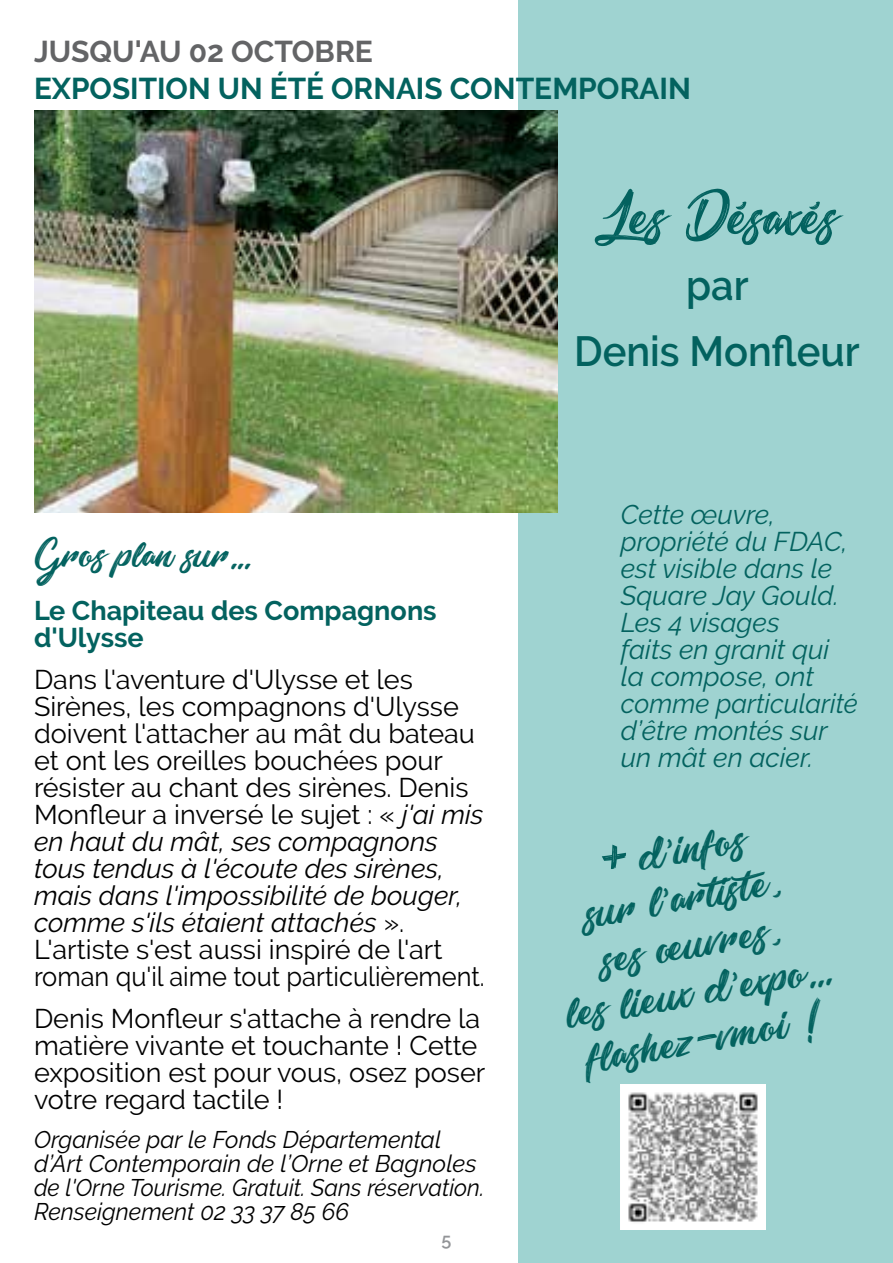
<style>
.page{position:relative;width:893px;height:1263px;background:#fff}
.page>*{position:absolute;margin:0;border:0;box-sizing:border-box;transform-origin:0 0}
.t1{font:54px "Barbershopin Thailand";color:#03625f;scale:.95 1}
.t2{font:42px/47.4px "Barbershopin Thailand";color:#03625f;text-align:center}
.t3{font:600 42px/66px "Raleway";color:#03625f;text-align:center;scale:.95 1}
.t4{font:36px "Barbershopin Thailand";color:#03625f}
.t5{font:700 30px "Raleway";color:#03625f}
.t6{font:700 30px "Raleway";color:#636466}
.t7{font:27px/27px "Raleway";color:#000}
.t8{font:italic 27px/27px "Raleway";color:#03625f}
.t9{font:700 27px/27px "Raleway";color:#03625f}
.t10{font:italic 24px/24px "Raleway";color:#000}
.t11{font:600 18px "Raleway";color:#939598}
.s1{font-style:italic}
.s2{font-size:51px}
</style>
<div class="page">
<div style="left:519px;top:0;width:374px;height:1263px;background:#9fd3d1"></div>
<img style="left:621px;top:1085px;width:144px;height:144px">
<img style="left:34px;top:111px;width:523px;height:401px">
<p class="t6" style="left:34px;top:35px;width:337px">JUSQU'AU 02 OCTOBRE</p>
<p class="t5" style="left:34px;top:72px;width:658px">EXPOSITION UN ÉTÉ ORNAIS CONTEMPORAIN</p>
<h3 class="t4" style="left:34px;top:533px;width:219px">Gros plan sur...</h3>
<p class="t9" style="left:34px;top:597px;width:404px">LE CHAPITEAU DES COMPAGNONS<br>D'ULYSSE</p>
<p class="t7" style="left:34px;top:666px;width:452px">Dans l'aventure d'Ulysse et les Sirènes, les compagnons d'Ulysse doivent l'attacher au mât du bateau et ont les oreilles bouchées pour résister au chant des sirènes. Denis Monfleur a inversé le sujet : « <span class="s1">j'ai mis en haut du mât, ses compagnons tous tendus à l'écoute des sirènes, mais dans l'impossibilité de bouger, comme s'ils étaient attachés</span> ».<br>L'artiste s'est aussi inspiré de l'art roman qu'il aime tout particulièrement.</p>
<p class="t7" style="left:34px;top:1005px;width:453px">Denis Monfleur s'attache à rendre la matière vivante et touchante ! Cette exposition est pour vous, osez poser votre regard tactile !</p>
<p class="t10" style="left:34px;top:1128px;width:452px">Organisée par le Fonds Départemental d’Art Contemporain de l’Orne et Bagnoles de l'Orne Tourisme. Gratuit. Sans réservation.<br>Renseignement 02 33 37 85 66</p>
<p class="t11" style="left:441px;top:1229px;width:11px">5</p>
<h1 class="t1" style="left:594px;top:184px;width:260px">Les Désaxés</h1>
<h2 class="t3" style="left:574px;top:252px;width:302px">par<br>Denis Monfleur</h2>
<p class="t8" style="left:621px;top:501px;width:239px">Cette œuvre, propriété du FDAC, est visible dans le<br>Square Jay Gould.<br>Les 4 visages<br>faits en granit qui la compose, ont comme particularité d’être montés sur un mât en acier.</p>
<h2 class="t2" style="left:538px;top:849px;width:269px;rotate:-10deg"><span class="s2">+</span> d'infos<br>sur l'artiste,<br>ses œuvres,<br>les lieux d'expo... flashez-vmoi !</h2>
</div>
